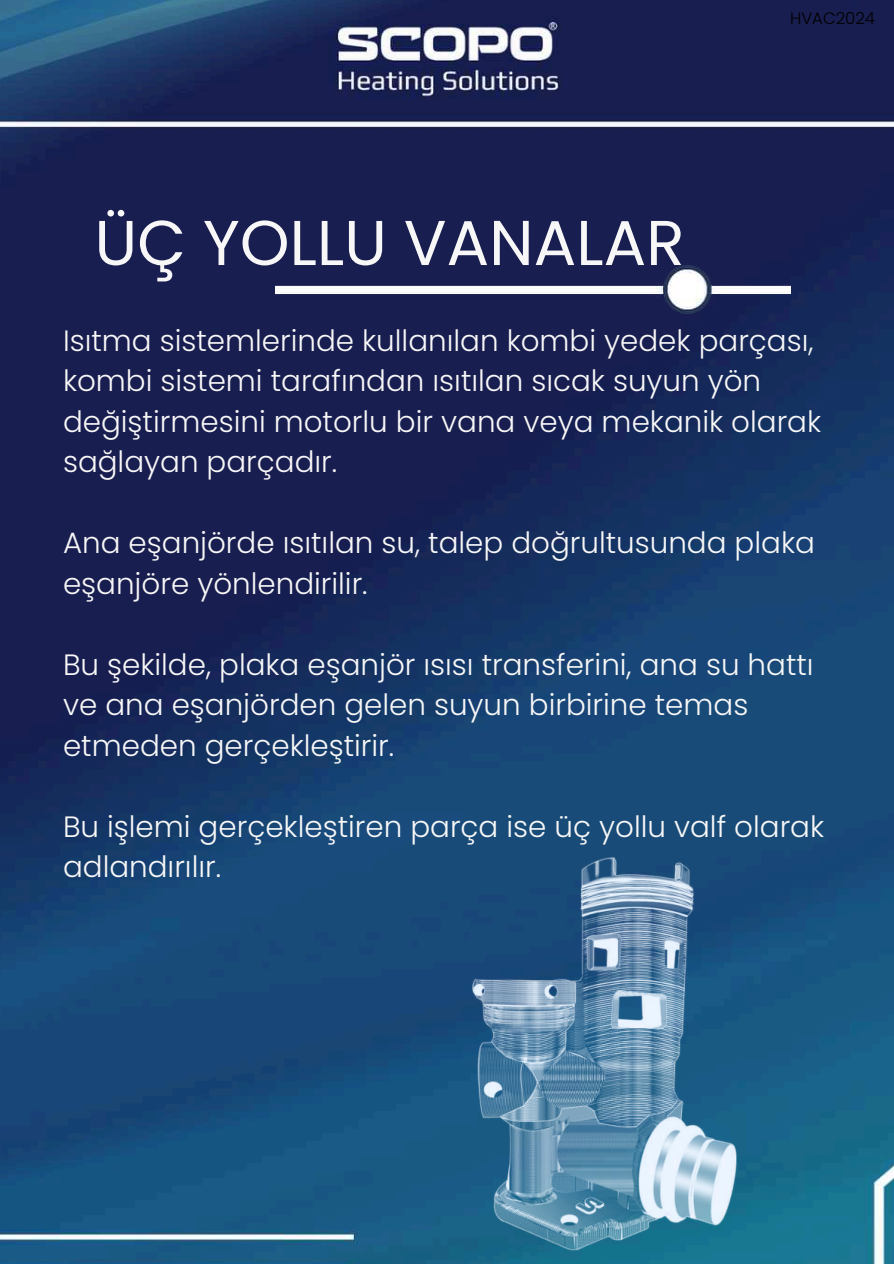
<style>
.page{position:relative;width:894px;height:1264px;background:#fff}
.page>*{position:absolute;margin:0;border:0;box-sizing:border-box;transform-origin:0 0}
.t1{font:63.15px "Poppins";color:#f7f7f7}
.t2{font:300 29.4px/40.5px "Poppins";color:#f7f7f7}
.t3{font:300 16.5px "Poppins";color:#000}
</style>
<div class="page">
<img style="left:0;top:0;width:893px;height:1263px">
<img style="left:275px;top:265px;width:515px;height:48px">
<img style="left:418px;top:827px;width:372px;height:436px">
<h1 class="t1" style="left:94px;top:206px;width:591px">ÜÇ YOLLU VANALAR</h1>
<p class="t3" style="left:790px;top:9px;width:86px">HVAC2024</p>
<p class="t2" style="left:63px;top:320px;width:759px">Isıtma sistemlerinde kullanılan kombi yedek parçası, kombi sistemi tarafından ısıtılan sıcak suyun yön değiştirmesini motorlu bir vana veya mekanik olarak sağlayan parçadır.</p>
<p class="t2" style="left:63px;top:523px;width:753px">Ana eşanjörde ısıtılan su, talep doğrultusunda plaka eşanjöre yönlendirilir.</p>
<p class="t2" style="left:63px;top:644px;width:752px">Bu şekilde, plaka eşanjör ısısı transferini, ana su hattı ve ana eşanjörden gelen suyun birbirine temas etmeden gerçekleştirir.</p>
<p class="t2" style="left:63px;top:806px;width:762px">Bu işlemi gerçekleştiren parça ise üç yollu valf olarak adlandırılır.</p>
</div>
